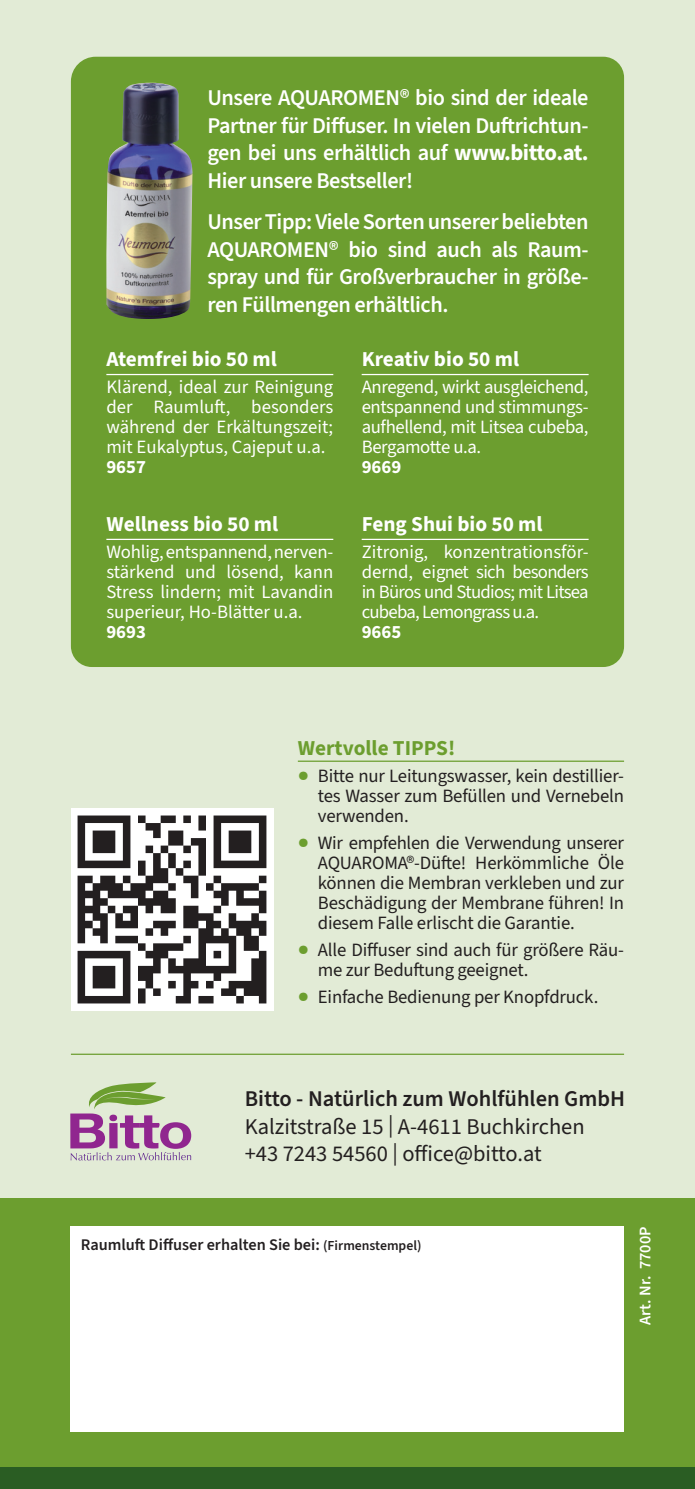
<style>
.page{position:relative;width:695px;height:1489px;background:#fff}
.page>*{position:absolute;margin:0;border:0;box-sizing:border-box;transform-origin:0 0}
.t1{font:600 22.5px/27.5px "Source Sans 3";letter-spacing:-.02em;color:#fff;text-align:justify}
.t2{font:22.5px/27.5px "Source Sans 3";color:#231f20}
.t3{font:600 22.5px "Source Sans 3";color:#231f20}
.t4{font:700 21.25px "Source Sans 3";color:#fff}
.t5{font:700 21.25px "Source Sans 3";color:#6c9e2f}
.t6{font:18.75px/20px "Source Sans 3";letter-spacing:-.02em;color:#fff;text-align:justify}
.t7{font:18.75px/20px "Source Sans 3";letter-spacing:-.01em;color:#231f20;text-align:justify}
.t8{font:700 18.75px "Source Sans 3";color:#fff}
.t9{font:600 16.25px "Source Sans 3";color:#231f20}
.t10{font:600 16.25px "Source Sans 3";color:#fff}
.s1{font-weight:700}
.s2{color:#6c9e2f}
.s3{font-size:13.75px}
</style>
<div class="page">
<div style="left:0;top:0;width:694px;height:1488px;background:#e2ebd6"></div>
<div style="left:0;top:1198px;width:694px;height:290px;background:#6c9e2f"></div>
<div style="left:71px;top:1226px;width:553px;height:205px;background:#fff"></div>
<div style="left:0;top:1467px;width:694px;height:21px;background:#2a5d23"></div>
<hr style="left:71px;top:1053px;width:553px;height:1px;background:#6c9e2f">
<img style="left:71px;top:808px;width:202px;height:202px">
<div style="left:71px;top:57px;width:553px;height:610px;background:#6c9e2f"></div>
<img style="left:106px;top:83px;width:87px;height:236px">
<hr style="left:106px;top:374px;width:227px;height:1px;background:#fff">
<hr style="left:361px;top:374px;width:227px;height:1px;background:#fff">
<hr style="left:106px;top:538px;width:227px;height:2px;background:#fff">
<hr style="left:361px;top:538px;width:227px;height:2px;background:#fff">
<hr style="left:298px;top:760px;width:326px;height:1px;background:#6c9e2f">
<svg style="left:70px;top:1082px;width:121px;height:78px"></svg>
<p class="t1" style="left:207px;top:85px;width:382px">Unsere AQUAROMEN® bio sind der ideale Partner für Diffuser. In vielen Duftrichtun&shy;gen bei uns erhältlich auf <span class="s1">www.bitto.at.<br></span>Hier unsere Bestseller!</p>
<p class="t1" style="left:207px;top:209px;width:382px">Unser Tipp: Viele Sorten unserer beliebten AQUAROMEN® bio sind auch als Raum&shy;spray und für Großverbraucher in größe&shy;ren Füllmengen erhältlich.</p>
<p class="t4" style="left:361px;top:345px;width:159px">Kreativ bio 50 ml</p>
<p class="t6" style="left:361px;top:377px;width:228px">Anregend, wirkt ausgleichend, entspannend und stimmungs&shy;aufhellend, mit Litsea cubeba, Bergamotte u.a.</p>
<p class="t8" style="left:361px;top:454px;width:41px">9669</p>
<p class="t4" style="left:106px;top:345px;width:172px">Atemfrei bio 50 ml</p>
<p class="t6" style="left:106px;top:377px;width:228px">Klärend, ideal zur Reinigung der Raumluft, besonders während der Erkältungszeit; mit Eukalyptus, Cajeput u.a.</p>
<p class="t8" style="left:106px;top:454px;width:41px">9657</p>
<p class="t4" style="left:106px;top:509px;width:173px">Wellness bio 50 ml</p>
<p class="t6" style="left:106px;top:542px;width:228px">Wohlig, entspannend, nerven&shy;stärkend und lösend, kann Stress lindern; mit Lavandin superieur, Ho-Blätter u.a.</p>
<p class="t8" style="left:106px;top:619px;width:41px">9693</p>
<p class="t4" style="left:361px;top:509px;width:182px">Feng Shui bio 50 ml</p>
<p class="t6" style="left:361px;top:542px;width:228px">Zitronig, konzentrationsför&shy;dernd, eignet sich besonders in Büros und Studios; mit Litsea cubeba, Lemongrass u.a.</p>
<p class="t8" style="left:361px;top:619px;width:41px">9665</p>
<p class="t5" style="left:298px;top:733px;width:159px">Wertvolle TIPPS!</p>
<p class="t7" style="left:318px;top:766px;width:307px;text-indent:-20px"><span class="s2">●</span> Bitte nur Leitungswasser, kein destillier&shy;tes Wasser zum Befüllen und Vernebeln verwenden.</p>
<p class="t7" style="left:318px;top:833px;width:308px;text-indent:-20px"><span class="s2">●</span> Wir empfehlen die Verwendung unserer AQUAROMA®-Düfte! Herkömmliche Öle können die Membran verkleben und zur Beschädigung der Membrane führen! In diesem Falle erlischt die Garantie.</p>
<p class="t7" style="left:318px;top:940px;width:308px;text-indent:-20px"><span class="s2">●</span> Alle Diffuser sind auch für größere Räu&shy;me zur Beduftung geeignet.</p>
<p class="t7" style="left:298px;top:987px;width:302px"><span class="s2">●</span> Einfache Bedienung per Knopfdruck.</p>
<p class="t3" style="left:244px;top:1083px;width:382px">Bitto - Natürlich zum Wohlfühlen GmbH</p>
<p class="t2" style="left:244px;top:1113px;width:341px">Kalzitstraße 15 | A-4611 Buchkirchen +43 7243 54560 | office@bitto.at</p>
<p class="t9" style="left:81px;top:1233px;width:342px">Raumluft Diffuser erhalten Sie bei: <span class="s3">(Firmenstempel)</span></p>
<p class="t10" style="left:634px;top:1324px;width:99px;rotate:-90deg">Art. Nr. 7700P</p>
</div>
